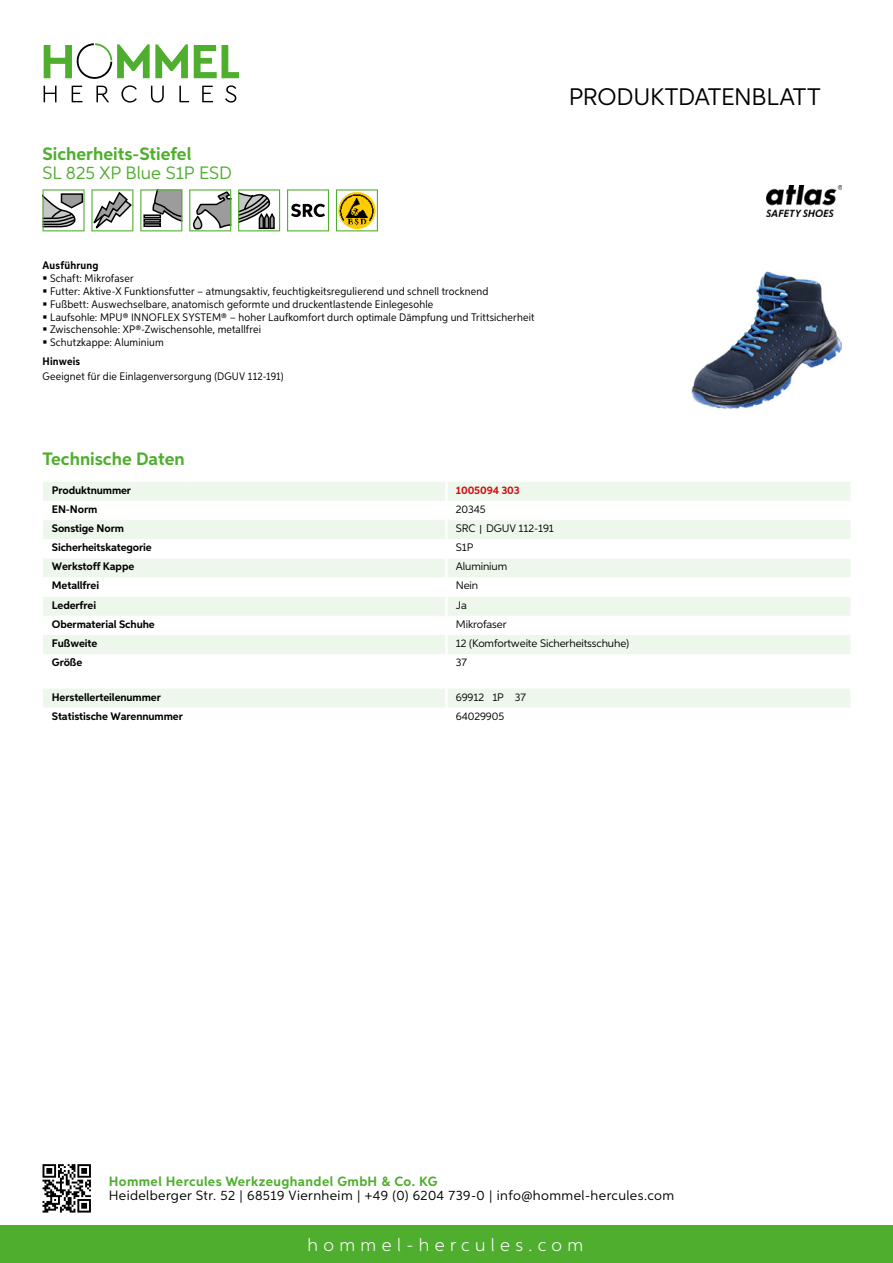
<style>
.page{position:relative;width:893px;height:1263px;background:#fff}
.page>*{position:absolute;margin:0;border:0;box-sizing:border-box;transform-origin:0 0}
.t1{font:24px "Aspira";letter-spacing:-.01em;color:#000}
.t2{font:700 18px "Aspira";color:#50ae2f}
.t3{font:300 18px "Aspira";letter-spacing:.3em;color:#fff}
.t4{font:18px "Aspira";color:#50ae2f}
.t5{font:13.5px "Aspira";letter-spacing:.03em;color:#000}
.t6{font:700 13.5px "Aspira";letter-spacing:.03em;color:#50ae2f}
.t7{font:10.95px/12.8px "Aspira Nar";letter-spacing:.015em;color:#000}
.t8{font:700 10.95px "Aspira";letter-spacing:-.01em;color:#000}
.t9{font:10.95px "Aspira";letter-spacing:-.01em;color:#000}
.t10{font:700 10.95px "Aspira Nar";letter-spacing:.02em;color:#000}
.t11{font:700 10.95px "Aspira";letter-spacing:-.01em;color:#cd1013}
.s1{font-family:"Wuerth Global";font-size:10.5px}
</style>
<div class="page">
<div style="left:0;top:1226px;width:893px;height:37px;background:#50ae2f"></div>
<svg style="left:43px;top:1164px;width:48px;height:48px"></svg>
<svg style="left:194px;top:45px;width:45px;height:33px"></svg>
<svg style="left:44px;top:43px;width:144px;height:36px"></svg>
<svg style="left:44px;top:86px;width:13px;height:16px"></svg>
<svg style="left:72px;top:86px;width:10px;height:16px"></svg>
<svg style="left:96px;top:86px;width:13px;height:16px"></svg>
<svg style="left:121px;top:85px;width:16px;height:18px"></svg>
<svg style="left:151px;top:86px;width:13px;height:17px"></svg>
<svg style="left:179px;top:86px;width:10px;height:16px"></svg>
<svg style="left:202px;top:86px;width:11px;height:16px"></svg>
<svg style="left:225px;top:85px;width:11px;height:18px"></svg>
<div style="left:43px;top:482px;width:807px;height:19px;background:#eef7eb"></div>
<svg style="left:43px;top:520px;width:807px;height:134px;fill:#eef7eb"></svg>
<hr style="left:445px;top:482px;width:3px;height:19px;background:#fff">
<hr style="left:445px;top:520px;width:3px;height:19px;background:#fff">
<hr style="left:445px;top:539px;width:3px;height:19px;background:#fff">
<hr style="left:445px;top:558px;width:3px;height:19px;background:#fff">
<hr style="left:445px;top:577px;width:3px;height:20px;background:#fff">
<hr style="left:445px;top:597px;width:3px;height:19px;background:#fff">
<hr style="left:445px;top:616px;width:3px;height:19px;background:#fff">
<hr style="left:445px;top:635px;width:3px;height:19px;background:#fff">
<div style="left:43px;top:689px;width:807px;height:19px;background:#eef7eb"></div>
<svg style="left:43px;top:189px;width:90px;height:42px"></svg>
<svg style="left:140px;top:189px;width:42px;height:42px"></svg>
<svg style="left:189px;top:189px;width:42px;height:42px"></svg>
<svg style="left:238px;top:189px;width:42px;height:42px"></svg>
<svg style="left:287px;top:189px;width:42px;height:42px"></svg>
<svg style="left:336px;top:189px;width:42px;height:42px"></svg>
<img style="left:692px;top:271px;width:150px;height:138px">
<img style="left:766px;top:185px;width:76px;height:32px">
<h2 class="t2" style="left:43px;top:142px;width:150px">Sicherheits-Stiefel</h2>
<h2 class="t4" style="left:43px;top:162px;width:188px">SL 825 XP Blue S1P ESD</h2>
<p class="t10" style="left:43px;top:259px;width:58px">Ausführung</p>
<p class="t7" style="left:50px;top:272px;width:486px">Schaft: Mikrofaser<br>Futter: Aktive-X Funktionsfutter – atmungsaktiv, feuchtigkeitsregulierend und schnell trocknend<br>Fußbett: Auswechselbare, anatomisch geformte und druckentlastende Einlegesohle<br>Laufsohle: MPU® INNOFLEX SYSTEM® – hoher Laufkomfort durch optimale Dämpfung und Trittsicherheit Zwischensohle: XP®-Zwischensohle, metallfrei<br>Schutzkappe: Aluminium</p>
<p class="t10" style="left:43px;top:355px;width:39px">Hinweis</p>
<p class="t7" style="left:43px;top:370px;width:242px">Geeignet für die Einlagenversorgung (DGUV 112-191)</p>
<h1 class="t1" style="left:569px;top:82px;width:253px">Produktdatenblatt</h1>
<h2 class="t2" style="left:43px;top:448px;width:144px">Technische Daten</h2>
<p class="t8" style="left:52px;top:483px;width:81px">Produktnummer</p>
<p class="t11" style="left:456px;top:483px;width:65px">1005094 303</p>
<p class="t8" style="left:52px;top:502px;width:47px">EN-Norm</p>
<p class="t9" style="left:456px;top:502px;width:31px">20345</p>
<p class="t8" style="left:52px;top:521px;width:74px">Sonstige Norm</p>
<p class="t9" style="left:456px;top:522px;width:100px">SRC <span class="s1">|</span> DGUV 112-191</p>
<p class="t8" style="left:52px;top:541px;width:101px">Sicherheitskategorie</p>
<p class="t9" style="left:456px;top:541px;width:19px">S1P</p>
<p class="t8" style="left:52px;top:560px;width:84px">Werkstoff Kappe</p>
<p class="t9" style="left:456px;top:560px;width:53px">Aluminium</p>
<p class="t8" style="left:52px;top:579px;width:49px">Metallfrei</p>
<p class="t9" style="left:456px;top:579px;width:24px">Nein</p>
<p class="t8" style="left:52px;top:598px;width:46px">Lederfrei</p>
<p class="t9" style="left:456px;top:598px;width:13px">Ja</p>
<p class="t8" style="left:52px;top:617px;width:104px">Obermaterial Schuhe</p>
<p class="t9" style="left:456px;top:617px;width:52px">Mikrofaser</p>
<p class="t8" style="left:52px;top:636px;width:47px">Fußweite</p>
<p class="t9" style="left:456px;top:636px;width:175px">12 (Komfortweite Sicherheitsschuhe)</p>
<p class="t8" style="left:52px;top:655px;width:32px">Größe</p>
<p class="t9" style="left:456px;top:655px;width:13px">37</p>
<p class="t8" style="left:52px;top:690px;width:111px">Herstellerteilenummer</p>
<p class="t9" style="left:456px;top:690px;width:71px">69912 1P 37</p>
<p class="t8" style="left:52px;top:709px;width:132px">Statistische Warennummer</p>
<p class="t9" style="left:456px;top:709px;width:50px">64029905</p>
<p class="t6" style="left:109px;top:1172px;width:330px">Hommel Hercules Werkzeughandel GmbH &amp; Co. KG</p>
<p class="t5" style="left:109px;top:1187px;width:567px">Heidelberger Str. 52 | 68519 Viernheim | +49 (0) 6204 739-0 | info@hommel-hercules.com</p>
<h2 class="t3" style="left:307px;top:1234px;width:277px">hommel-hercules.com</h2>
</div>
